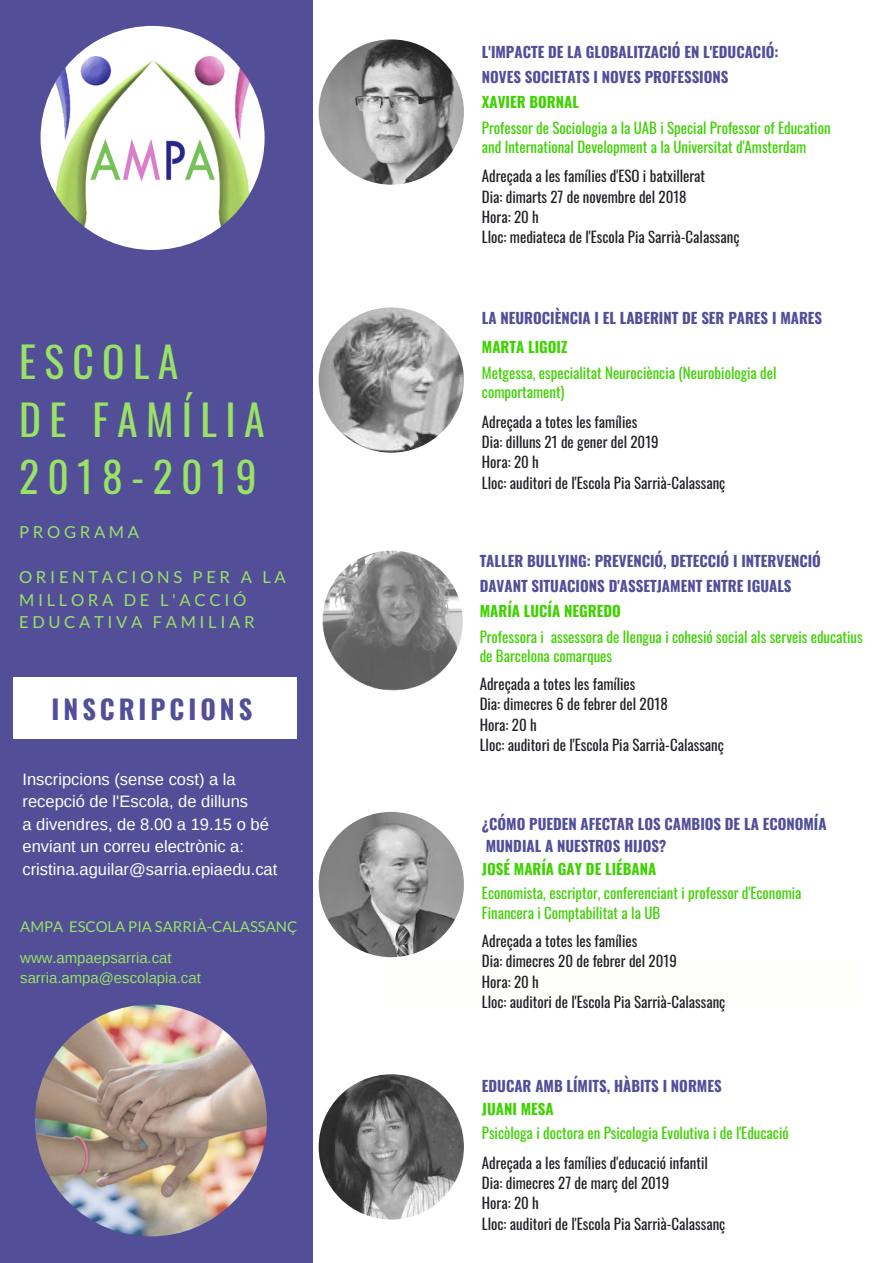
<style>
.page{position:relative;width:893px;height:1263px;background:#fff}
.page>*{position:absolute;margin:0;border:0;box-sizing:border-box;transform-origin:0 0}
.t1{font:41.7px/57.4px "Oswald";letter-spacing:.2em;color:#99e265}
.t2{font:700 26.55px "Oswald";letter-spacing:.15em;color:#524e98}
.t3{font:16.5px/22.5px "Arimo";color:#fff}
.t4{font:16.5px/22.5px "Lato";letter-spacing:.22em;color:#99e265}
.t5{font:15px/20.2px "Oswald";color:#212227}
.t6{font:700 15px/24.8px "Oswald";color:#524e98}
.t7{font:15px/19.2px "Oswald";color:#3ed202}
.t8{font:700 15px "Oswald";color:#3ed202}
.t9{font:14.85px/20.2px "Oswald";color:#212227}
.t10{font:14.85px/19.2px "Oswald";color:#3ed202}
.t11{font:700 14.85px/24.8px "Oswald";color:#524e98}
.t12{font:700 14.85px "Oswald";color:#3ed202}
.t13{font:14.85px/20.2px "Arimo";color:#99e265}
.t14{font:14.85px "Lato";color:#99e265}
</style>
<div class="page">
<div style="left:386px;top:957px;width:473px;height:47px;background:#fefefa"></div>
<div style="left:0;top:0;width:313px;height:1263px;background:#524e98"></div>
<div style="left:14px;top:677px;width:283px;height:62px;background:#fff"></div>
<img style="left:41px;top:26px;width:224px;height:224px;border-radius:50%">
<img style="left:35px;top:1004px;width:232px;height:232px;border-radius:50%">
<img style="left:319px;top:812px;width:145px;height:145px;border-radius:50%">
<img style="left:319px;top:307px;width:145px;height:146px;border-radius:50%">
<img style="left:319px;top:1074px;width:145px;height:145px;border-radius:50%">
<img style="left:321px;top:551px;width:142px;height:141px;border-radius:50%">
<img style="left:319px;top:39px;width:145px;height:146px;border-radius:50%">
<h1 class="t1" style="left:19px;top:332px;width:247px">ESCOLA<br>DE FAMÍLIA<br>2018-2019</h1>
<p class="t4" style="left:19px;top:521px;width:121px">PROGRAMA</p>
<p class="t4" style="left:19px;top:566px;width:268px">ORIENTACIONS PER A LA<br>MILLORA DE L'ACCIÓ<br>EDUCATIVA FAMILIAR</p>
<h2 class="t2" style="left:52px;top:688px;width:202px">INSCRIPCIONS</h2>
<p class="t3" style="left:23px;top:768px;width:256px">Inscripcions (sense cost) a la recepció de l'Escola, de dilluns<br>a divendres, de 8.00 a 19.15 o bé enviant un correu electrònic a: cristina.aguilar@sarria.epiaedu.cat</p>
<p class="t14" style="left:20px;top:918px;width:279px">AMPA ESCOLA PIA SARRIÀ-CALASSANÇ</p>
<p class="t13" style="left:20px;top:947px;width:182px">www.ampaepsarria.cat sarria.ampa@escolapia.cat</p>
<p class="t11" style="left:482px;top:39px;width:298px">L'IMPACTE DE LA GLOBALITZACIÓ EN L'EDUCACIÓ:<br>NOVES SOCIETATS I NOVES PROFESSIONS</p>
<p class="t12" style="left:482px;top:90px;width:99px">XAVIER BORNAL</p>
<p class="t10" style="left:482px;top:117px;width:350px">Professor de Sociologia a la UAB i Special Professor of Education and International Development a la Universitat d'Amsterdam</p>
<p class="t9" style="left:482px;top:165px;width:259px">Adreçada a les famílies d'ESO i batxillerat<br>Dia: dimarts 27 de novembre del 2018<br>Hora: 20 h<br>Lloc: mediateca de l'Escola Pia Sarrià-Calassanç</p>
<p class="t11" style="left:482px;top:305px;width:342px">LA NEUROCIÈNCIA I EL LABERINT DE SER PARES I MARES</p>
<p class="t12" style="left:482px;top:335px;width:87px">MARTA LIGOIZ</p>
<p class="t10" style="left:482px;top:363px;width:296px">Metgessa, especialitat Neurociència (Neurobiologia del comportament)</p>
<p class="t9" style="left:482px;top:411px;width:245px">Adreçada a totes les famílies<br>Dia: dilluns 21 de gener del 2019<br>Hora: 20 h<br>Lloc: auditori de l'Escola Pia Sarrià-Calassanç</p>
<p class="t6" style="left:480px;top:548px;width:343px">TALLER BULLYING: PREVENCIÓ, DETECCIÓ I INTERVENCIÓ<br>DAVANT SITUACIONS D'ASSETJAMENT ENTRE IGUALS</p>
<p class="t8" style="left:480px;top:599px;width:143px">MARÍA LUCÍA NEGREDO</p>
<p class="t7" style="left:480px;top:626px;width:385px">Professora i assessora de llengua i cohesió social als serveis educatius de Barcelona comarques</p>
<p class="t5" style="left:480px;top:673px;width:246px">Adreçada a totes les famílies<br>Dia: dimecres 6 de febrer del 2018<br>Hora: 20 h<br>Lloc: auditori de l'Escola Pia Sarrià-Calassanç</p>
<p class="t11" style="left:482px;top:812px;width:346px;line-height:22.5px">¿CÓMO PUEDEN AFECTAR LOS CAMBIOS DE LA ECONOMÍA<br>MUNDIAL A NUESTROS HIJOS?</p>
<p class="t12" style="left:482px;top:857px;width:176px">JOSÉ MARÍA GAY DE LIÉBANA</p>
<p class="t10" style="left:482px;top:883px;width:321px">Economista, escriptor, conferenciant i professor d'Economia<br>Financera i Comptabilitat a la UB</p>
<p class="t9" style="left:482px;top:930px;width:245px">Adreçada a totes les famílies<br>Dia: dimecres 20 de febrer del 2019<br>Hora: 20 h<br>Lloc: auditori de l'Escola Pia Sarrià-Calassanç</p>
<p class="t11" style="left:482px;top:1073px;width:241px">EDUCAR AMB LÍMITS, HÀBITS I NORMES</p>
<p class="t12" style="left:482px;top:1097px;width:73px">JUANI MESA</p>
<p class="t10" style="left:482px;top:1123px;width:308px">Psicòloga i doctora en Psicologia Evolutiva i de l'Educació</p>
<p class="t9" style="left:482px;top:1152px;width:245px">Adreçada a les famílies d'educació infantil Dia: dimecres 27 de març del 2019<br>Hora: 20 h<br>Lloc: auditori de l'Escola Pia Sarrià-Calassanç</p>
</div>
